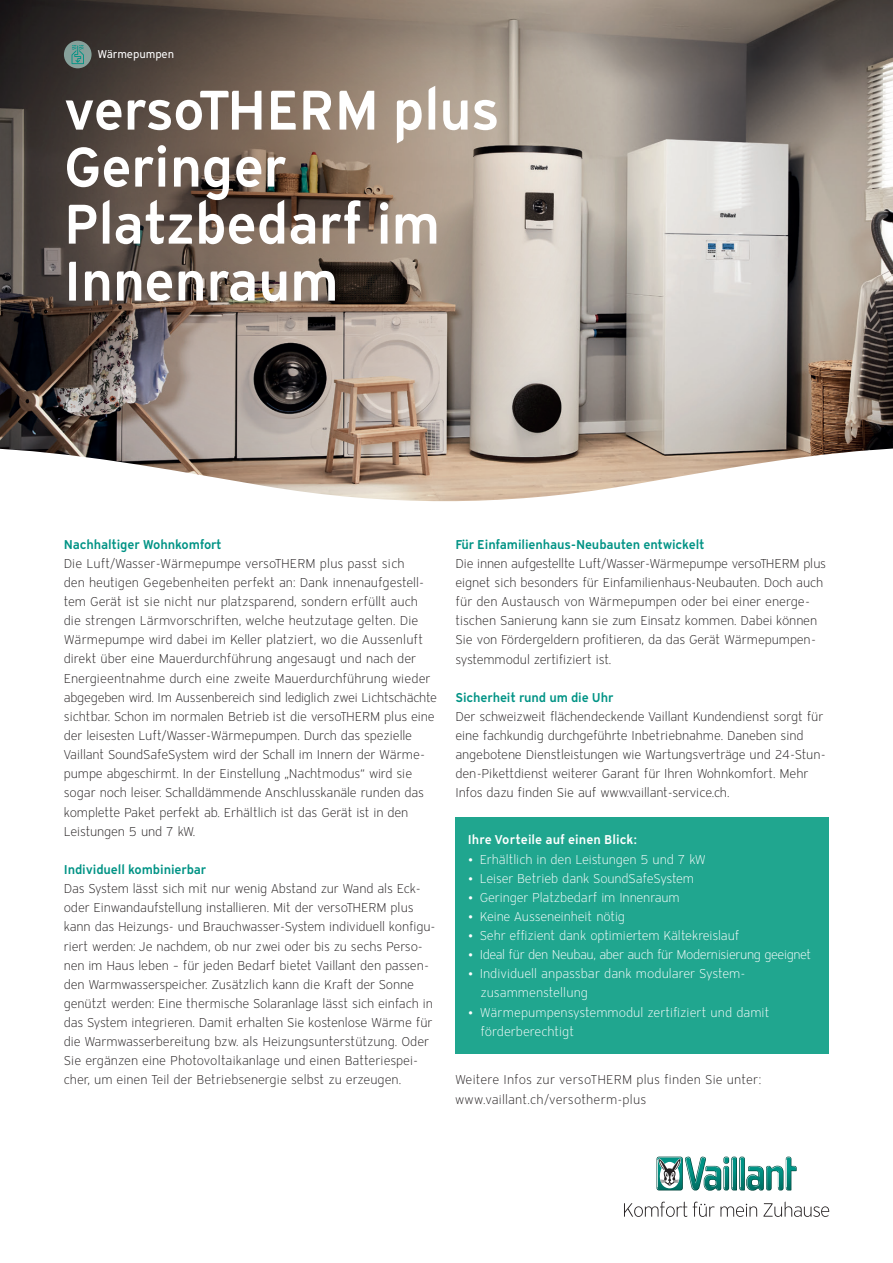
<style>
.page{position:relative;width:893px;height:1263px;background:#fff}
.page>*{position:absolute;margin:0;border:0;box-sizing:border-box;transform-origin:0 0}
.t1{font:600 55.5px/57px "Vaillant 12";letter-spacing:-.01em;color:#fff}
.t2{font:300 12.75px/19.2px "Vaillant 12";letter-spacing:-.01em;color:#231f20}
.t3{font:300 12.75px/19.2px "Vaillant 13";letter-spacing:-.01em;color:#fff}
.t4{font:600 12.75px "Vaillant 12";letter-spacing:-.01em;color:#009385}
.t5{font:300 12.75px/19.2px "Vaillant 12";letter-spacing:.01em;color:#231f20}
.t6{font:300 12.75px "Vaillant 13";letter-spacing:-.03em;color:#fff}
.t7{font:600 12.75px "Vaillant 12";color:#fff}
.t8{font:11.25px "Vaillant 12";letter-spacing:-.01em;color:#fff}
</style>
<div class="page">
<img style="left:606px;top:0;width:287px;height:448px">
<svg style="left:0;top:0;width:606px;height:448px;background:#83776d"></svg>
<svg style="left:0;top:448px;width:893px;height:54px"></svg>
<div style="left:455px;top:817px;width:373px;height:236px;background:#20a68f"></div>
<svg style="left:656px;top:1156px;width:27px;height:34px"></svg>
<svg style="left:657px;top:1156px;width:140px;height:34px"></svg>
<svg style="left:624px;top:1201px;width:63px;height:16px"></svg>
<svg style="left:693px;top:1202px;width:64px;height:15px"></svg>
<svg style="left:763px;top:1201px;width:66px;height:16px"></svg>
<div style="left:64px;top:41px;width:28px;height:27px;background:linear-gradient(to right,#87a29c,#859e98);border-radius:50%"></div>
<svg style="left:72px;top:45px;width:12px;height:19px"></svg>
<p class="t8" style="left:97px;top:47px;width:78px">Wärmepumpen</p>
<h1 class="t1" style="left:64px;top:80px;width:437px">versoTHERM plus<br>Geringer<br>Platzbedarf im<br>Innenraum</h1>
<p class="t4" style="left:64px;top:535px;width:160px">Nachhaltiger Wohnkomfort</p>
<p class="t2" style="left:64px;top:553px;width:375px">Die Luft/Wasser-Wärmepumpe versoTHERM plus passt sich<br>den heutigen Gegebenheiten perfekt an: Dank innenaufgestell&shy;tem Gerät ist sie nicht nur platzsparend, sondern erfüllt auch die strengen Lärmvorschriften, welche heutzutage gelten. Die Wärmepumpe wird dabei im Keller platziert, wo die Aussenluft direkt über eine Mauerdurchführung angesaugt und nach der Energieentnahme durch eine zweite Mauerdurchführung wieder abgegeben wird. Im Aussenbereich sind lediglich zwei Lichtschächte sichtbar. Schon im normalen Betrieb ist die versoTHERM plus eine der leisesten Luft/Wasser-Wärmepumpen. Durch das spezielle Vaillant SoundSafeSystem wird der Schall im Innern der Wärme&shy;pumpe abgeschirmt. In der Einstellung „Nachtmodus“ wird sie sogar noch leiser. Schalldämmende Anschlusskanäle runden das komplette Paket perfekt ab. Erhältlich ist das Gerät ist in den Leistungen 5 und 7 kW.</p>
<p class="t4" style="left:64px;top:861px;width:144px">Individuell kombinierbar</p>
<p class="t2" style="left:64px;top:879px;width:373px">Das System lässt sich mit nur wenig Abstand zur Wand als Eck&shy;oder Einwandaufstellung installieren. Mit der versoTHERM plus kann das Heizungs- und Brauchwasser-System individuell konfigu&shy;riert werden: Je nachdem, ob nur zwei oder bis zu sechs Perso&shy;nen im Haus leben – für jeden Bedarf bietet Vaillant den passen&shy;den Warmwasserspeicher. Zusätzlich kann die Kraft der Sonne genützt werden: Eine thermische Solaranlage lässt sich einfach in das System integrieren. Damit erhalten Sie kostenlose Wärme für die Warmwasserbereitung bzw. als Heizungsunterstützung. Oder Sie ergänzen eine Photovoltaikanlage und einen Batteriespei&shy;cher, um einen Teil der Betriebsenergie selbst zu erzeugen.</p>
<p class="t4" style="left:455px;top:535px;width:251px">Für Einfamilienhaus-Neubauten entwickelt</p>
<p class="t2" style="left:455px;top:553px;width:372px">Die innen aufgestellte Luft/Wasser-Wärmepumpe versoTHERM plus eignet sich besonders für Einfamilienhaus-Neubauten. Doch auch für den Austausch von Wärmepumpen oder bei einer energe&shy;tischen Sanierung kann sie zum Einsatz kommen. Dabei können Sie von Fördergeldern profitieren, da das Gerät Wärmepumpen&shy;systemmodul zertifiziert ist.</p>
<p class="t4" style="left:455px;top:689px;width:159px">Sicherheit rund um die Uhr</p>
<p class="t2" style="left:455px;top:707px;width:372px">Der schweizweit flächendeckende Vaillant Kundendienst sorgt für eine fachkundig durchgeführte Inbetriebnahme. Daneben sind angebotene Dienstleistungen wie Wartungsverträge und 24-Stun&shy;den-Pikettdienst weiterer Garant für Ihren Wohnkomfort. Mehr Infos dazu finden Sie auf www.vaillant-service.ch.</p>
<p class="t7" style="left:468px;top:831px;width:171px">Ihre Vorteile auf einen Blick:</p>
<p class="t3" style="left:468px;top:849px;width:239px">• Erhältlich in den Leistungen 5 und 7 kW</p>
<p class="t3" style="left:468px;top:868px;width:228px">• Leiser Betrieb dank SoundSafeSystem</p>
<p class="t3" style="left:468px;top:887px;width:214px">• Geringer Platzbedarf im Innenraum</p>
<p class="t3" style="left:468px;top:907px;width:159px">• Keine Ausseneinheit nötig</p>
<p class="t3" style="left:468px;top:926px;width:273px">• Sehr effizient dank optimiertem Kältekreislauf</p>
<p class="t6" style="left:468px;top:946px;width:345px">• Ideal für den Neubau, aber auch für Modernisierung geeignet</p>
<p class="t3" style="left:480px;top:964px;width:267px;text-indent:-13px">• Individuell anpassbar dank modularer System&shy;zusammenstellung</p>
<p class="t3" style="left:480px;top:1002px;width:291px;text-indent:-13px">• Wärmepumpensystemmodul zertifiziert und damit förderberechtigt</p>
<p class="t5" style="left:455px;top:1070px;width:308px">Weitere Infos zur versoTHERM plus finden Sie unter: www.vaillant.ch/versotherm-plus</p>
</div>
